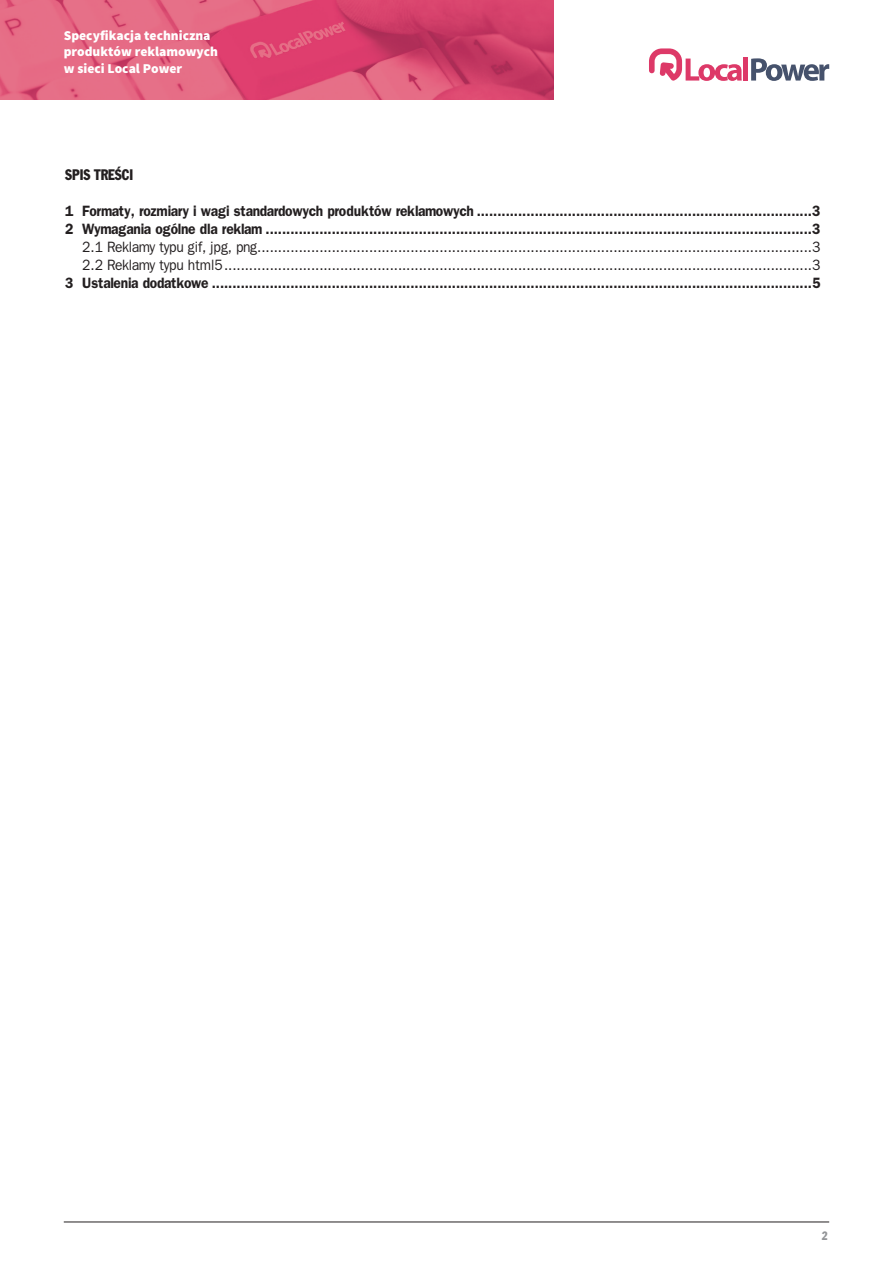
<style>
.page{position:relative;width:893px;height:1263px;background:#fff}
.page>*{position:absolute;margin:0;border:0;box-sizing:border-box;transform-origin:0 0}
.t1{font:700 15px/18px "GW Franklin";letter-spacing:-.02em;color:#231f20}
.t2{font:15px/18px "GW Franklin";letter-spacing:-.03em;color:#231f20}
.t3{font:700 condensed 15px "GW Franklin";color:#231f20}
.t4{font:900 13.5px/16.2px "Source Sans Pro";color:#fff}
.t5{font:700 condensed 12px "GW Franklin";color:#939598}
</style>
<div class="page">
<svg style="left:0;top:0;width:554px;height:100px;background:#dc5477"></svg>
<hr style="left:64px;top:1222px;width:765px;height:1px;background:#231f20">
<div style="left:743px;top:57px;width:5px;height:24px;background:#dd3968"></div>
<svg style="left:751px;top:58px;width:78px;height:23px"></svg>
<svg style="left:649px;top:48px;width:93px;height:33px"></svg>
<p class="t4" style="left:64px;top:29px;width:156px">Specyfikacja techniczna produktów reklamowych w sieci Local Power</p>
<p class="t3" style="left:65px;top:166px;width:69px">SPIS TREŚCI</p>
<p class="t1" style="left:65px;top:202px;width:757px">1 Formaty, rozmiary i wagi standardowych produktów reklamowych .................................................................................3<br>2 Wymagania ogólne dla reklam ....................................................................................................................................3</p>
<p class="t2" style="left:82px;top:238px;width:739px">2.1 Reklamy typu gif, jpg, png......................................................................................................................................3<br>2.2 Reklamy typu html5..............................................................................................................................................3</p>
<p class="t1" style="left:65px;top:274px;width:757px">3 Ustalenia dodatkowe .................................................................................................................................................5</p>
<p class="t5" style="left:822px;top:1228px;width:7px">2</p>
</div>
